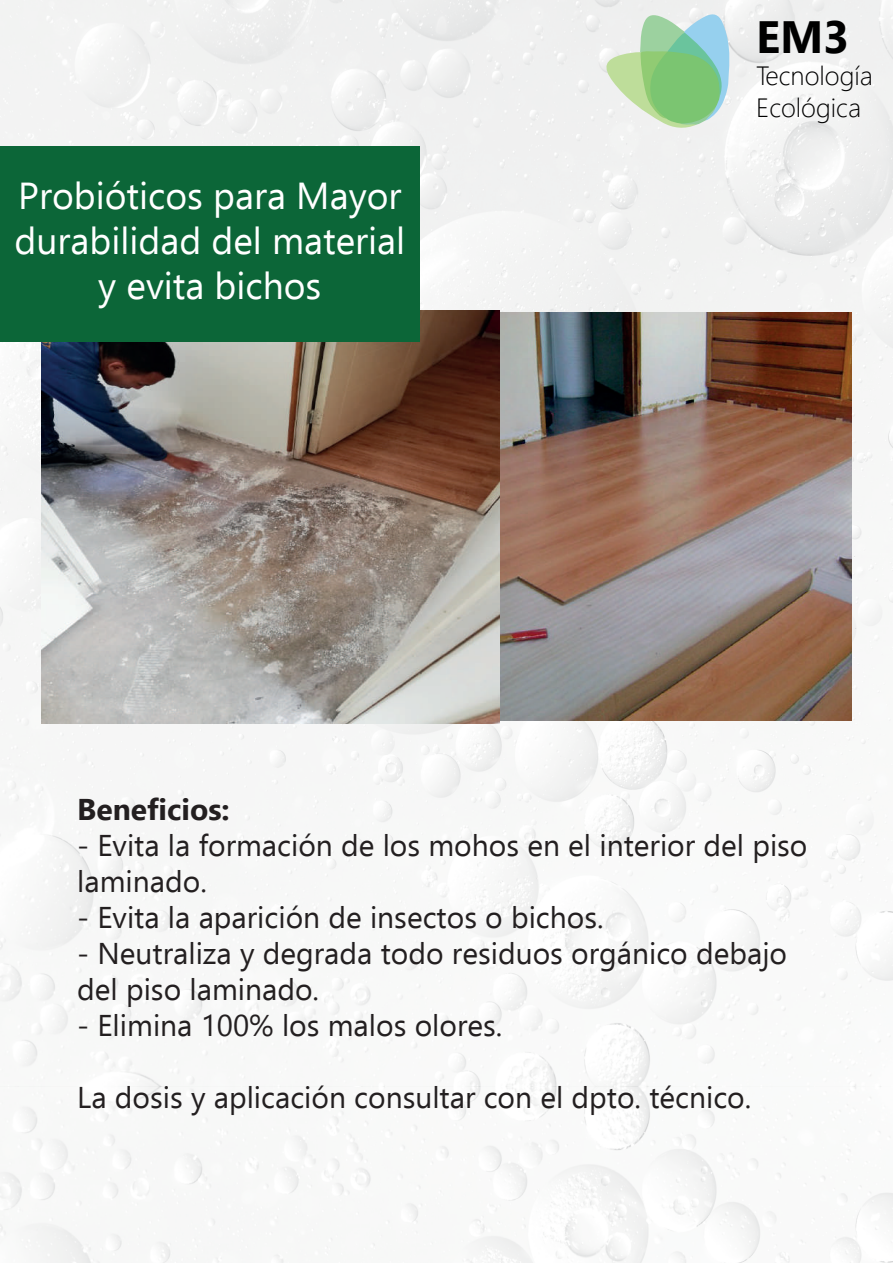
<style>
.page{position:relative;width:893px;height:1263px;background:#fff}
.page>*{position:absolute;margin:0;border:0;box-sizing:border-box;transform-origin:0 0}
.t1{font:700 45.3px "Segoe UI";color:#000}
.t2{font:37.5px/45px "Ebrima";color:#fff;text-align:center}
.t3{font:30px/36px "Ebrima";color:#231f20}
.t4{font:700 30px "Ebrima";color:#231f20}
.t5{font:300 26.4px/31.7px "Segoe UI";color:#000}
</style>
<div class="page">
<img style="left:0;top:0;width:892px;height:1263px">
<img style="left:499px;top:313px;width:352px;height:408px">
<img style="left:41px;top:310px;width:458px;height:413px">
<div style="left:0;top:146px;width:420px;height:195px;background:#0c6638"></div>
<svg style="left:602px;top:13px;width:128px;height:117px"></svg>
<p class="t2" style="left:15px;top:172px;width:392px">Probióticos para Mayor durabilidad del material y evita bichos</p>
<h1 class="t1" style="left:756px;top:-5px;width:95px">EM3</h1>
<p class="t5" style="left:756px;top:57px;width:118px">Tecnología<br>Ecológica</p>
<p class="t4" style="left:77px;top:786px;width:154px">Beneficios:</p>
<p class="t3" style="left:77px;top:827px;width:732px">- Evita la formación de los mohos en el interior del piso laminado.</p>
<p class="t3" style="left:77px;top:899px;width:528px">- Evita la aparición de insectos o bichos.</p>
<p class="t3" style="left:77px;top:935px;width:711px">- Neutraliza y degrada todo residuos orgánico debajo del piso laminado.</p>
<p class="t3" style="left:77px;top:1007px;width:427px">- Elimina 100% los malos olores.</p>
<p class="t3" style="left:77px;top:1079px;width:675px">La dosis y aplicación consultar con el dpto. técnico.</p>
</div>
